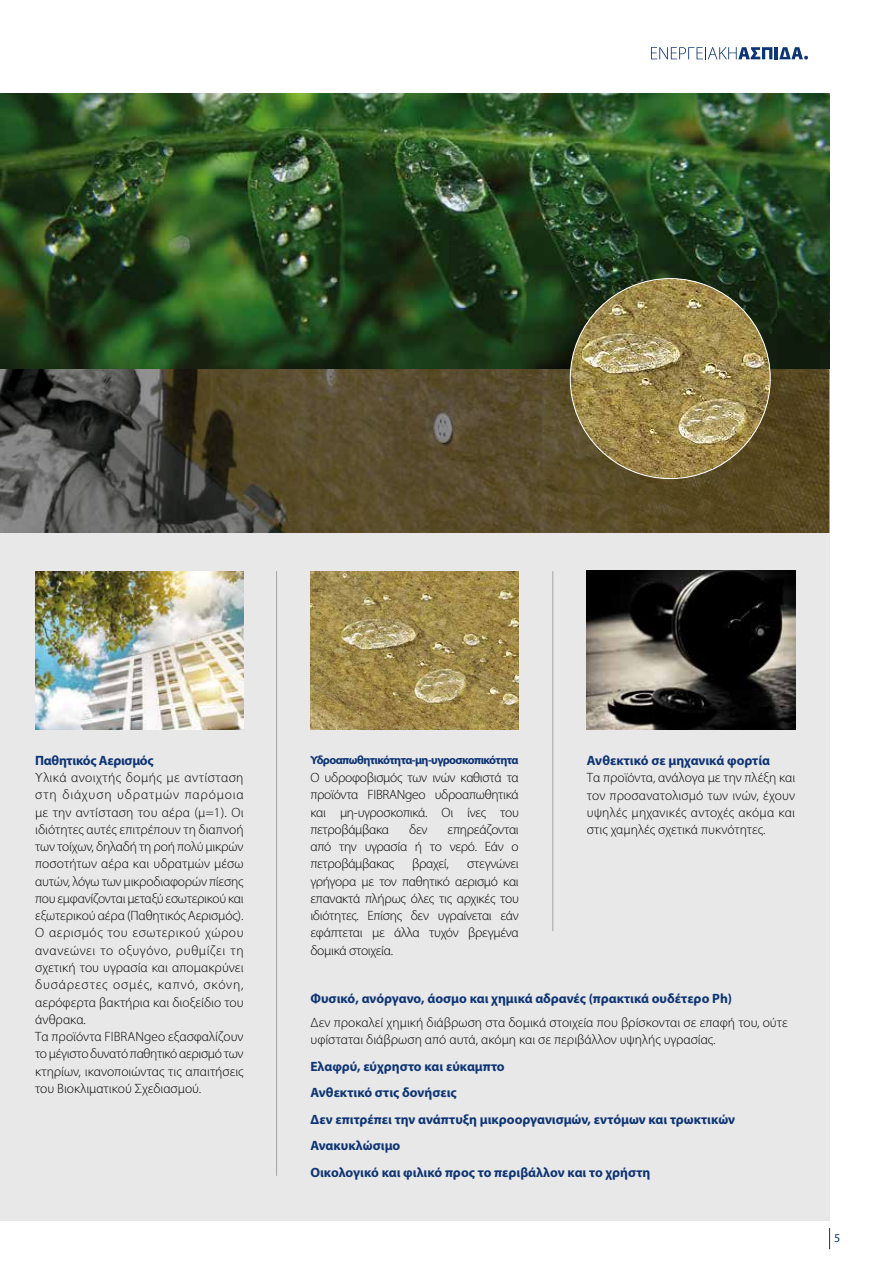
<style>
.page{position:relative;width:893px;height:1263px;background:#fff}
.page>*{position:absolute;margin:0;border:0;box-sizing:border-box;transform-origin:0 0}
.t1{font:300 13.5px/17.2px "Myriad Pro";color:#000;text-align:justify}
.t2{font:700 13.5px/26.5px "Myriad Pro";color:#0d3474}
.t3{font:700 13.5px "Myriad Pro";letter-spacing:-.02em;color:#0d3474}
.t4{font:700 12px "Myriad Pro";letter-spacing:-.05em;color:#0d3474}
.t5{font:12px "Myriad Pro";color:#0d3474}
</style>
<div class="page">
<div style="left:0;top:533px;width:829px;height:687px;background:#e8e8e9"></div>
<svg style="left:829px;top:1228px;width:1px;height:21px"></svg>
<svg style="left:0;top:369px;width:829px;height:164px;background:#544b33"></svg>
<img style="left:0;top:94px;width:829px;height:275px">
<img style="left:587px;top:570px;width:208px;height:160px">
<img style="left:310px;top:571px;width:209px;height:159px">
<img style="left:35px;top:571px;width:209px;height:159px">
<hr style="left:552px;top:571px;width:1px;height:360px;background:#000">
<hr style="left:276px;top:571px;width:1px;height:605px;background:#000">
<img style="left:570px;top:279px;width:200px;height:200px;border-radius:100px">
<svg style="left:651px;top:47px;width:157px;height:13px"></svg>
<p class="t3" style="left:35px;top:751px;width:120px">Παθητικός Αερισμός</p>
<p class="t1" style="left:35px;top:769px;width:210px;text-align:left">Υλικά ανοιχτής δομής με αντίσταση στη διάχυση υδρατμών παρόμοια με την αντίσταση του αέρα (μ=1). Οι ιδιότητες αυτές επιτρέπουν τη διαπνοή των τοίχων, δηλαδή τη ροή πολύ μικρών ποσοτήτων αέρα και υδρατμών μέσω αυτών, λόγω των μικροδιαφορών πίεσης που εμφανίζονται μεταξύ εσωτερικού και εξωτερικού αέρα (Παθητικός Αερισμός).<br>Ο αερισμός του εσωτερικού χώρου ανανεώνει το οξυγόνο, ρυθμίζει τη σχετική του υγρασία και απομακρύνει δυσάρεστες οσμές, καπνό, σκόνη, αερόφερτα βακτήρια και διοξείδιο του άνθρακα.<br>Τα προϊόντα FIBRANgeo εξασφαλίζουν το μέγιστο δυνατό παθητικό αερισμό των κτηρίων, ικανοποιώντας τις απαιτήσεις του Βιοκλιματικού Σχεδιασμού.</p>
<p class="t4" style="left:310px;top:752px;width:210px">Υδροαπωθητικότητα-μη-υγροσκοπικότητα</p>
<p class="t1" style="left:310px;top:769px;width:210px">Ο υδροφοβισμός των ινών καθιστά τα προϊόντα FIBRANgeo υδροαπωθητικά και μη-υγροσκοπικά. Οι ίνες του πετροβάμβακα</p>
<p class="t1" style="left:409px;top:820px;width:20px">δεν</p>
<p class="t1" style="left:310px;top:820px;width:210px;text-indent:137px">επηρεάζονται από την υγρασία ή το νερό. Εάν ο πετροβάμβακας</p>
<p class="t1" style="left:412px;top:855px;width:38px">βραχεί,</p>
<p class="t1" style="left:310px;top:855px;width:210px;text-indent:157px">στεγνώνει γρήγορα με τον παθητικό αερισμό και επανακτά πλήρως όλες τις αρχικές του ιδιότητες. Επίσης δεν υγραίνεται εάν εφάπτεται με άλλα τυχόν βρεγμένα δομικά στοιχεία.</p>
<p class="t2" style="left:587px;top:747px;width:185px">Ανθεκτικό σε μηχανικά φορτία</p>
<p class="t1" style="left:587px;top:769px;width:210px">Τα προϊόντα, ανάλογα με την πλέξη και τον προσανατολισμό των ινών, έχουν υψηλές μηχανικές αντοχές ακόμα και στις χαμηλές σχετικά πυκνότητες.</p>
<p class="t2" style="left:310px;top:985px;width:423px">Φυσικό, ανόργανο, άοσμο και χημικά αδρανές (πρακτικά ουδέτερο Ph)</p>
<p class="t1" style="left:310px;top:1014px;width:479px">Δεν προκαλεί χημική διάβρωση στα δομικά στοιχεία που βρίσκονται σε επαφή του, ούτε υφίσταται διάβρωση από αυτά, ακόμη και σε περιβάλλον υψηλής υγρασίας.</p>
<p class="t2" style="left:310px;top:1052px;width:426px">Ελαφρύ, εύχρηστο και εύκαμπτο<br>Ανθεκτικό στις δονήσεις<br>Δεν επιτρέπει την ανάπτυξη μικροοργανισμών, εντόμων και τρωκτικών Ανακυκλώσιμο<br>Οικολογικό και φιλικό προς το περιβάλλον και το χρήστη</p>
<p class="t5" style="left:834px;top:1231px;width:8px">5</p>
</div>
